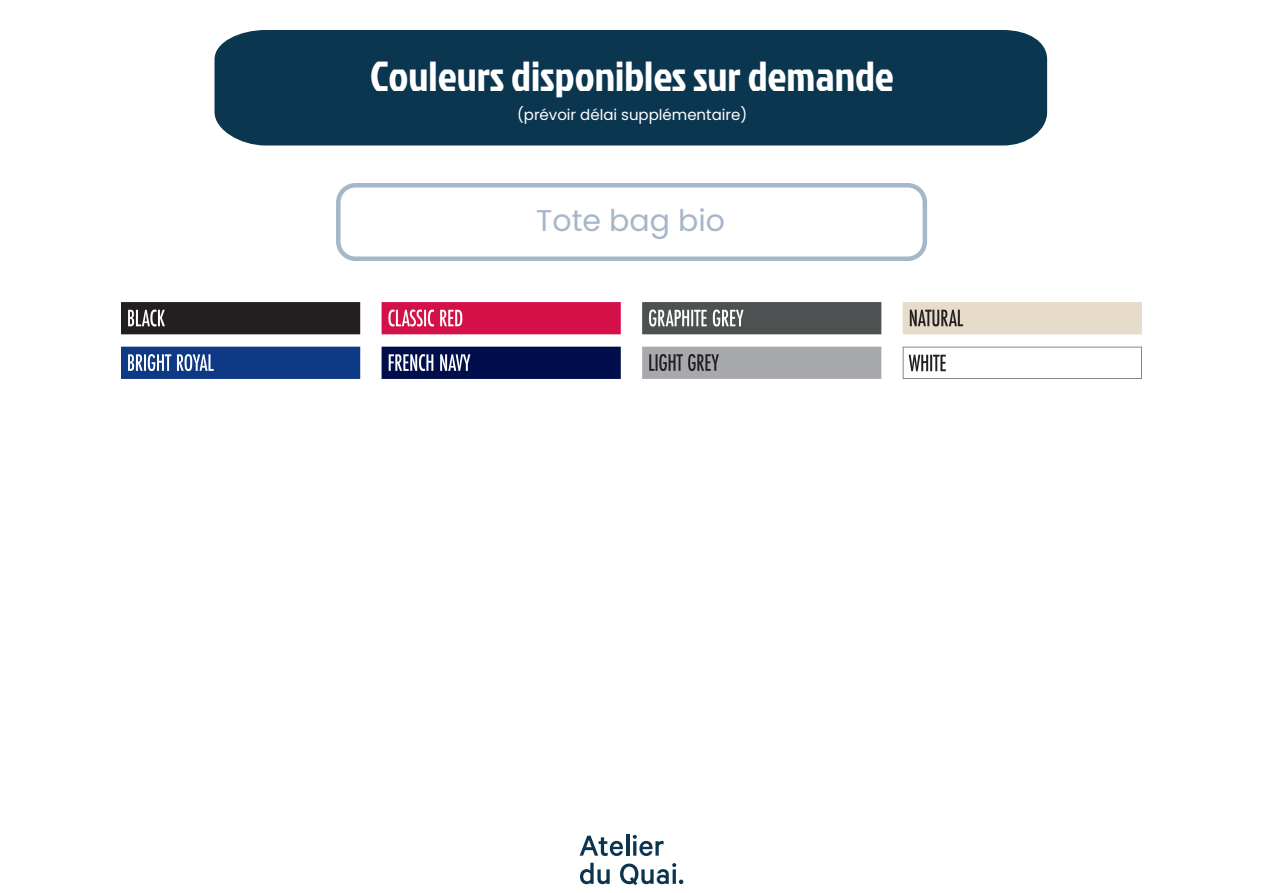
<style>
.page{position:relative;width:1263px;height:893px;background:#fff}
.page>*{position:absolute;margin:0;border:0;box-sizing:border-box;transform-origin:0 0}
.t1{font:42px "Jockey One";color:#fff}
.t2{font:30px "Poppins";color:#a6b7c9}
.t3{font:15px "Poppins";color:#fff}
</style>
<div class="page">
<div style="left:214px;top:30px;width:833px;height:115px;background:#0b364f"></div>
<svg style="left:580px;top:836px;width:43px;height:20px"></svg>
<hr style="left:626px;top:834px;width:3px;height:22px;background:#0b354e">
<svg style="left:633px;top:835px;width:30px;height:21px"></svg>
<svg style="left:580px;top:863px;width:30px;height:21px"></svg>
<svg style="left:620px;top:863px;width:63px;height:22px"></svg>
<div style="left:336px;top:183px;width:591px;height:78px;border:4px solid #a6b7c9;border-radius:17px"></div>
<img style="left:122px;top:302px;width:1019px;height:77px">
<p class="t1" style="left:370px;top:46px;width:525px">Couleurs disponibles sur demande</p>
<p class="t3" style="left:517px;top:106px;width:232px">(prévoir délai supplémentaire)</p>
<p class="t2" style="left:536px;top:203px;width:190px">Tote bag bio</p>
</div>
